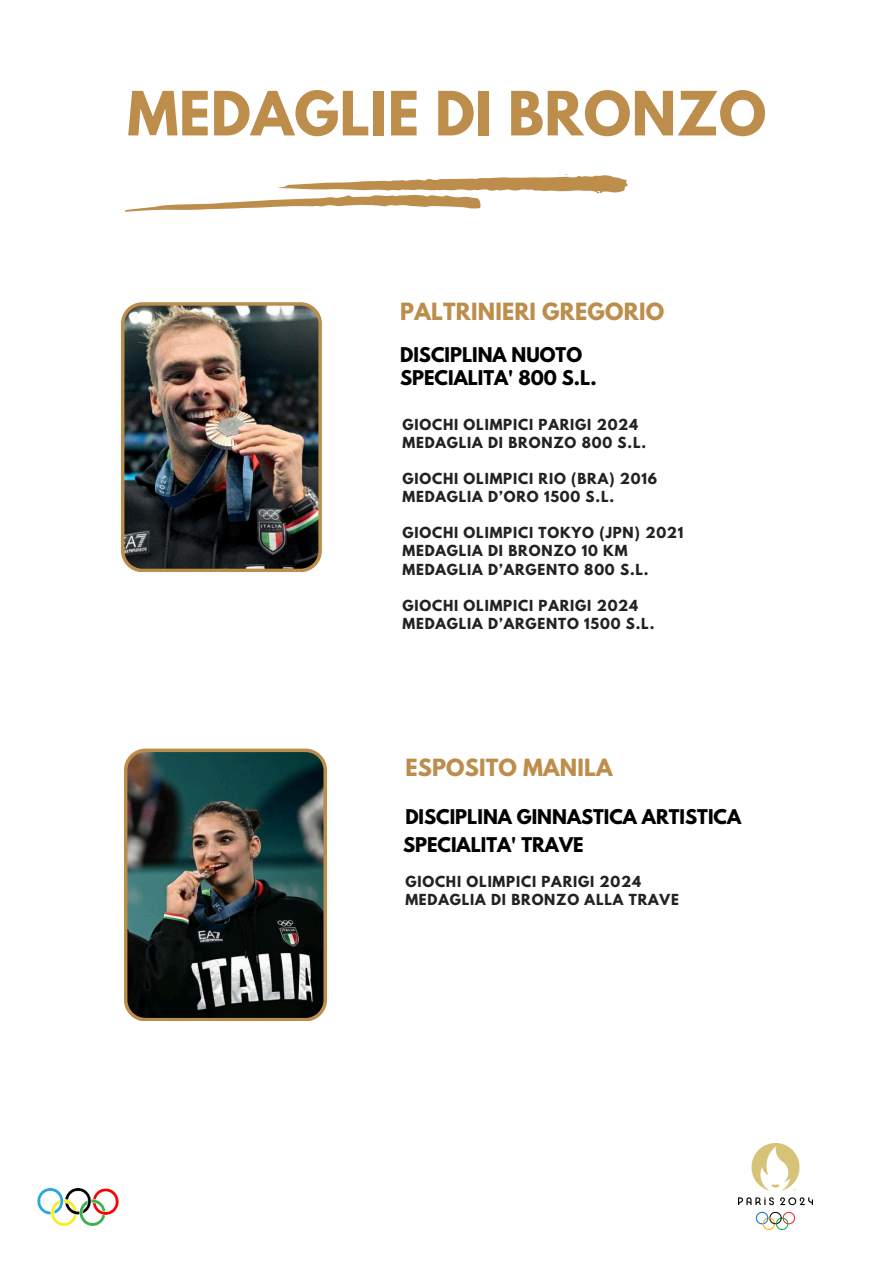
<style>
.page{position:relative;width:894px;height:1264px;background:#fff}
.page>*{position:absolute;margin:0;border:0;box-sizing:border-box;transform-origin:0 0}
.t1{font:700 54px "League Spartan";letter-spacing:.01em;color:#bd8d4b}
.t2{font:700 21px "League Spartan";letter-spacing:.01em;color:#bd8d4b}
.t3{font:700 18px "League Spartan";color:#000}
.t4{font:700 13.5px "League Spartan";letter-spacing:.06em;color:#222}
</style>
<div class="page">
<img style="left:37px;top:1187px;width:81px;height:40px">
<svg style="left:125px;top:174px;width:502px;height:38px"></svg>
<img style="left:124px;top:748px;width:203px;height:273px">
<img style="left:738px;top:1143px;width:74px;height:86px">
<img style="left:121px;top:302px;width:201px;height:270px">
<h2 class="t1" style="left:127px;top:87px;width:640px">MEDAGLIE DI BRONZO</h2>
<p class="t2" style="left:400px;top:301px;width:265px">PALTRINIERI GREGORIO</p>
<p class="t3" style="left:400px;top:345px;width:183px">DISCIPLINA NUOTO</p>
<p class="t3" style="left:400px;top:369px;width:198px">SPECIALITA' 800 S.L.</p>
<p class="t4" style="left:402px;top:418px;width:237px">GIOCHI OLIMPICI PARIGI 2024</p>
<p class="t4" style="left:402px;top:436px;width:245px">MEDAGLIA DI BRONZO 800 S.L.</p>
<p class="t4" style="left:402px;top:472px;width:256px">GIOCHI OLIMPICI RIO (BRA) 2016</p>
<p class="t4" style="left:402px;top:490px;width:213px">MEDAGLIA D’ORO 1500 S.L.</p>
<p class="t4" style="left:402px;top:526px;width:282px">GIOCHI OLIMPICI TOKYO (JPN) 2021</p>
<h2 class="t4" style="left:402px;top:544px;width:226px">MEDAGLIA DI BRONZO 10 KM</h2>
<h3 class="t4" style="left:402px;top:562px;width:248px">MEDAGLIA D’ARGENTO 800 S.L.</h3>
<h3 class="t4" style="left:402px;top:598px;width:237px">GIOCHI OLIMPICI PARIGI 2024</h3>
<p class="t4" style="left:402px;top:616px;width:253px">MEDAGLIA D’ARGENTO 1500 S.L.</p>
<p class="t2" style="left:405px;top:757px;width:209px">ESPOSITO MANILA</p>
<h3 class="t3" style="left:405px;top:807px;width:337px">DISCIPLINA GINNASTICA ARTISTICA</h3>
<h3 class="t3" style="left:403px;top:835px;width:182px">SPECIALITA' TRAVE</h3>
<p class="t4" style="left:405px;top:874px;width:237px">GIOCHI OLIMPICI PARIGI 2024</p>
<p class="t4" style="left:405px;top:892px;width:275px">MEDAGLIA DI BRONZO ALLA TRAVE</p>
</div>
